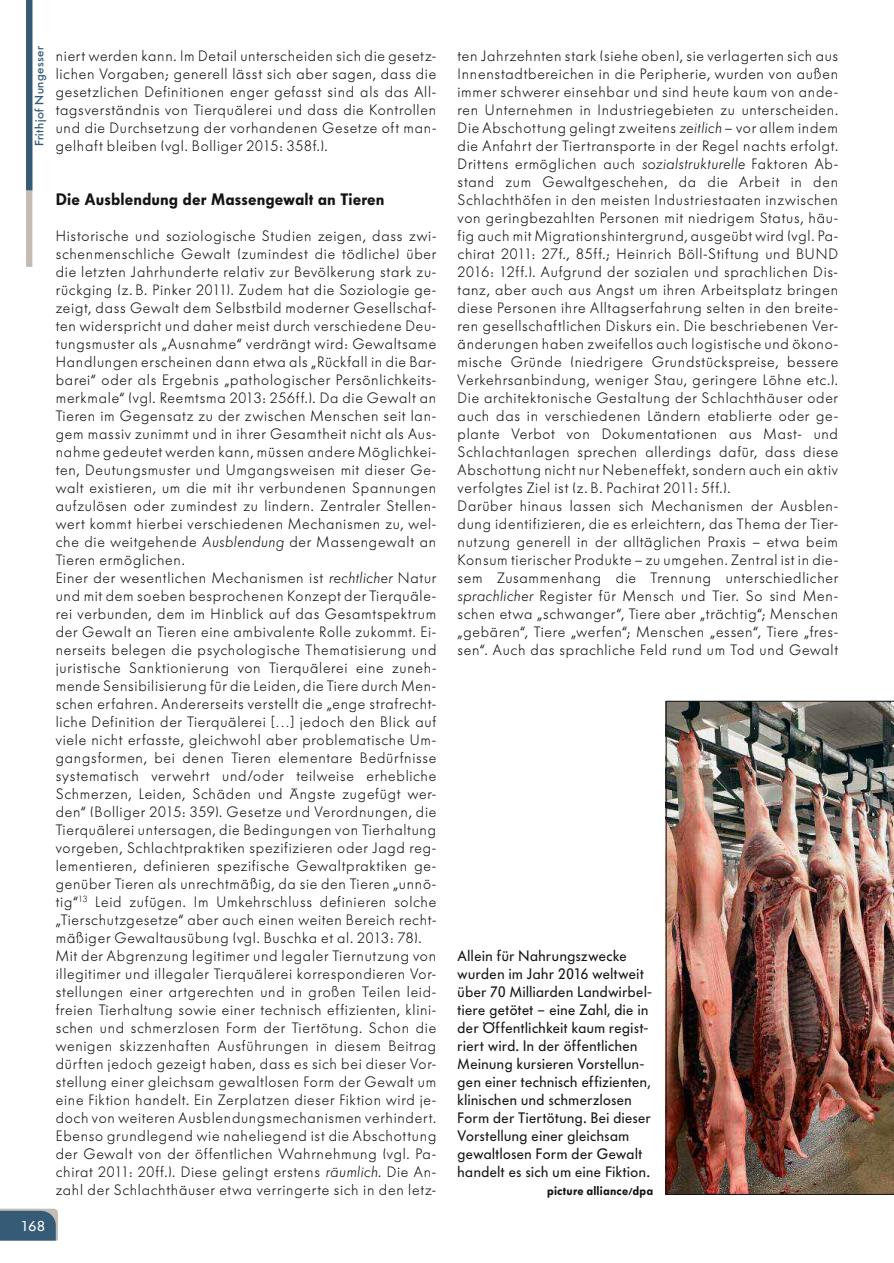
<style>
.page{position:relative;width:894px;height:1263px;background:#fff}
.page>*{position:absolute;margin:0;border:0;box-sizing:border-box;transform-origin:0 0}
.t1{font:800 16.5px "Futura BQ";letter-spacing:.005em;color:#141315}
.t2{font:300 15px/18px "Futura BQ";letter-spacing:.045em;color:#141315}
.t3{font:15px/18px "Futura BQ";letter-spacing:.035em;color:#141315}
.t4{font:14.25px "Futura BQ";color:#fff;scale:1.1 1}
.t5{font:800 12px "Futura BQ";letter-spacing:.015em;color:#141315}
.t6{font:500 12px "Futura BQ";letter-spacing:.025em;color:#355b76;scale:1.1 1}
.s1{font-style:italic}
</style>
<div class="page">
<img style="left:666px;top:701px;width:228px;height:494px">
<svg style="left:0;top:1209px;width:58px;height:32px"></svg>
<svg style="left:26px;top:0;width:6px;height:267px"></svg>
<p class="t6" style="left:32px;top:146px;width:93px;rotate:-90deg">Frithjof Nungesser</p>
<p class="t4" style="left:21px;top:1218px;width:23px">168</p>
<p class="t2" style="left:56px;top:47px;width:382px;text-align:justify">niert werden kann. Im Detail unterscheiden sich die gesetz&shy;lichen Vorgaben; generell lässt sich aber sagen, dass die gesetzlichen Definitionen enger gefasst sind als das All&shy;tagsverständnis von Tierquälerei und dass die Kontrollen und die Durchsetzung der vorhandenen Gesetze oft man&shy;gelhaft bleiben (vgl. Bolliger 2015: 358f.).</p>
<p class="t1" style="left:56px;top:190px;width:330px">Die Ausblendung der Massengewalt an Tieren</p>
<p class="t2" style="left:56px;top:227px;width:382px">Historische und soziologische Studien zeigen, dass zwi&shy;schenmenschliche Gewalt (zumindest die tödliche) über die letzten Jahrhunderte relativ zur Bevölkerung stark zu&shy;rückging (z. B. Pinker 2011). Zudem hat die Soziologie ge&shy;zeigt, dass Gewalt dem Selbstbild moderner Gesellschaf&shy;ten widerspricht und daher meist durch verschiedene Deu&shy;tungsmuster als „Ausnahme“ verdrängt wird: Gewaltsame Handlungen erscheinen dann etwa als „Rückfall in die Bar&shy;barei“ oder als Ergebnis „pathologischer Persönlichkeits&shy;merkmale“ (vgl. Reemtsma 2013: 256ff.). Da die Gewalt an Tieren im Gegensatz zu der zwischen Menschen seit lan&shy;gem massiv zunimmt und in ihrer Gesamtheit nicht als A us&shy;nahme gedeutet werden kann, müssen andere Möglichkei&shy;ten, Deutungsmuster und Umgangsweisen mit dieser Ge&shy;walt existieren, um die mit ihr verbundenen Spannungen aufzulösen oder zumindest zu lindern. Zentraler Stellen&shy;wert kommt hierbei verschiedenen Mechanismen zu, wel&shy;che die weitgehende <span class="s1">Ausblendung</span> der Massengewalt an Tieren ermöglichen.<br>Einer der wesentlichen Mechanismen ist <span class="s1">rechtlicher</span> Natur und mit dem soeben besprochenen Konzept der Tierquäle&shy;rei verbunden, dem im Hinblick auf das Gesamtspektrum der Gewalt an Tieren eine ambivalente Rolle zukommt. Ei&shy;nerseits belegen die psychologische Thematisierung und juristische Sanktionierung von Tierquälerei eine zuneh&shy;mende Sensibilisierung für die Leiden, die Tiere durch Men&shy;schen erfahren. Andererseits verstellt die „enge strafrecht&shy;liche Definition der Tierquälerei […] jedoch den Blick auf viele nicht erfasste, gleichwohl aber problematische Um&shy;gangsformen, bei denen Tieren elementare Bedürfnisse systematisch verwehrt und/oder teilweise erhebliche Schmerzen, Leiden, Schäden und Ängste zugefügt wer&shy;den“ (Bolliger 2015: 359). Gesetze und Verordnungen, die Tierquälerei untersagen, die Bedingungen von Tierhaltung vorgeben, Schlachtpraktiken spezifizieren oder Jagd reg&shy;lementieren, definie ren spezifische Gewaltpraktiken ge&shy;genüber Tieren als unrechtmäßig, da sie den Tieren „unnö&shy;tig“<sup>13</sup> Leid zufügen. Im Umkehrschluss definieren solche „Tierschutzgesetze“ aber auch einen weiten Bereich recht&shy;mäßiger Gewaltausübung (vgl. Buschka et al. 2013: 78).<br>Mit der Abgrenzung legitimer und legaler Tiernutzung von illegitimer und illegaler Tierquälerei korrespondieren Vor&shy;stellungen einer artgerechten und in großen Teilen leid&shy;freien Tierhaltung sowie einer technisch effizienten, klini&shy;schen und schmerzlosen Form der Tiertötung. Schon die wenigen skizzenhaften Ausführungen in diesem Beitrag dürften jedoch gezeigt haben, dass es sich bei dieser Vor&shy;stellung einer gleichsam gewaltlosen Form der Gewalt um eine Fiktion handelt. Ein Zerplatzen dieser Fiktion wird je&shy;doch von weiteren Ausblendungsmechanismen verhindert.<br>Ebenso grundlegend wie naheliegend ist die Abschottung der Gewalt von der öffentlichen Wahrnehmung (vgl. Pa&shy;chirat 2011: 20ff.). Diese gelingt erstens <span class="s1">räumlich</span>. Die An&shy;zahl der Schlachthäuser etwa verringerte sich in den letz-</p>
<p class="t2" style="left:458px;top:47px;width:382px">ten Jahrzehnten stark (siehe oben), sie verlagerten sich aus Innenstadtberei chen in die Peripherie, wurden von außen immer schwerer einsehbar und sind heute kaum von ande&shy;ren Unternehmen in Industriegebieten zu unterscheiden.<br>Die Abschottung gelingt zweitens <span class="s1">zeitlich</span> – vor allem indem die Anfahrt der Tiertransporte in der Regel nachts erfolgt.<br>Drittens ermöglichen auch <span class="s1">sozialstrukturelle</span> Faktoren Ab&shy;stand zum Gewaltgeschehen, da die Arbeit in den Schlachthöfen in den meisten Industriestaaten inzwischen von geringbezahlten Personen mit niedrigem Status, häu&shy;fig auch mit Migrationshintergrund, ausgeübt wird (vgl. Pa&shy;chirat 2011: 27f., 85ff.; Heinrich Böll-Stiftung und BUND 2016: 12ff.). Aufgrund der sozialen und sprachlichen Dis&shy;tanz, aber auch aus Angst um ihren Arbeitsplatz bringen diese Personen ihre Alltagserfahrung selten in den breite&shy;ren gesellschaftlichen Diskurs ein. Die beschriebenen Ver&shy;änderungen haben zweifellos auch logistische und ökono&shy;mische Gründe (niedrigere Grundstückspreise, bessere Verkehrsanbindung, weniger Stau, geringere Löhne etc.).<br>Die architektonische Gestaltung der Schlachthäuser oder auch das in verschiedenen Ländern etablierte oder ge&shy;plante Verbot von Dokumentationen aus Mast- und Schlachtanlagen sprechen allerdings dafür, dass diese Abschottung nicht nur Nebeneffekt, sondern auch ein aktiv verfolgtes Ziel ist (z. B. Pachirat 2011: 5ff.).<br>Darüber hinaus lassen sich Mechanismen der Ausblen&shy;dung identifizieren, die es erleichtern, das Thema der Tier&shy;nutzung generell in der alltäglichen Praxis – etwa beim Konsum tierischer Pr odukte – zu umgehen. Zentral ist in die&shy;sem Zusammenhang die Trennung unterschiedlicher <span class="s1">sprachlicher</span> Register für Mensch und Tier. So sind Men&shy;schen etwa „schwanger“, Tiere aber „trächtig“; Menschen „gebären“, Tiere „werfen“; Menschen „essen“, Tiere „fres&shy;sen“. Auch das sprachliche Feld rund um Tod und Gewalt</p>
<p class="t3" style="left:458px;top:946px;width:196px">Allein für Nahrungszwecke wurden im Jahr 2016 weltweit über 70 Milliarden Landwirbel&shy;tiere getötet – eine Zahl, die in der Öffentlichkeit kaum regist&shy;riert wird. In der öffentlichen<br>Meinung kursieren Vorstellun&shy;gen einer technisch effizienten, klinischen und schmerzlosen<br>Form der Tiertötung. Bei dieser<br>Vorstellung einer gleichsam gewaltlosen Form der Gewalt handelt es sich um eine Fiktion.</p>
<p class="t5" style="left:547px;top:1184px;width:108px">picture alliance/dpa</p>
</div>
